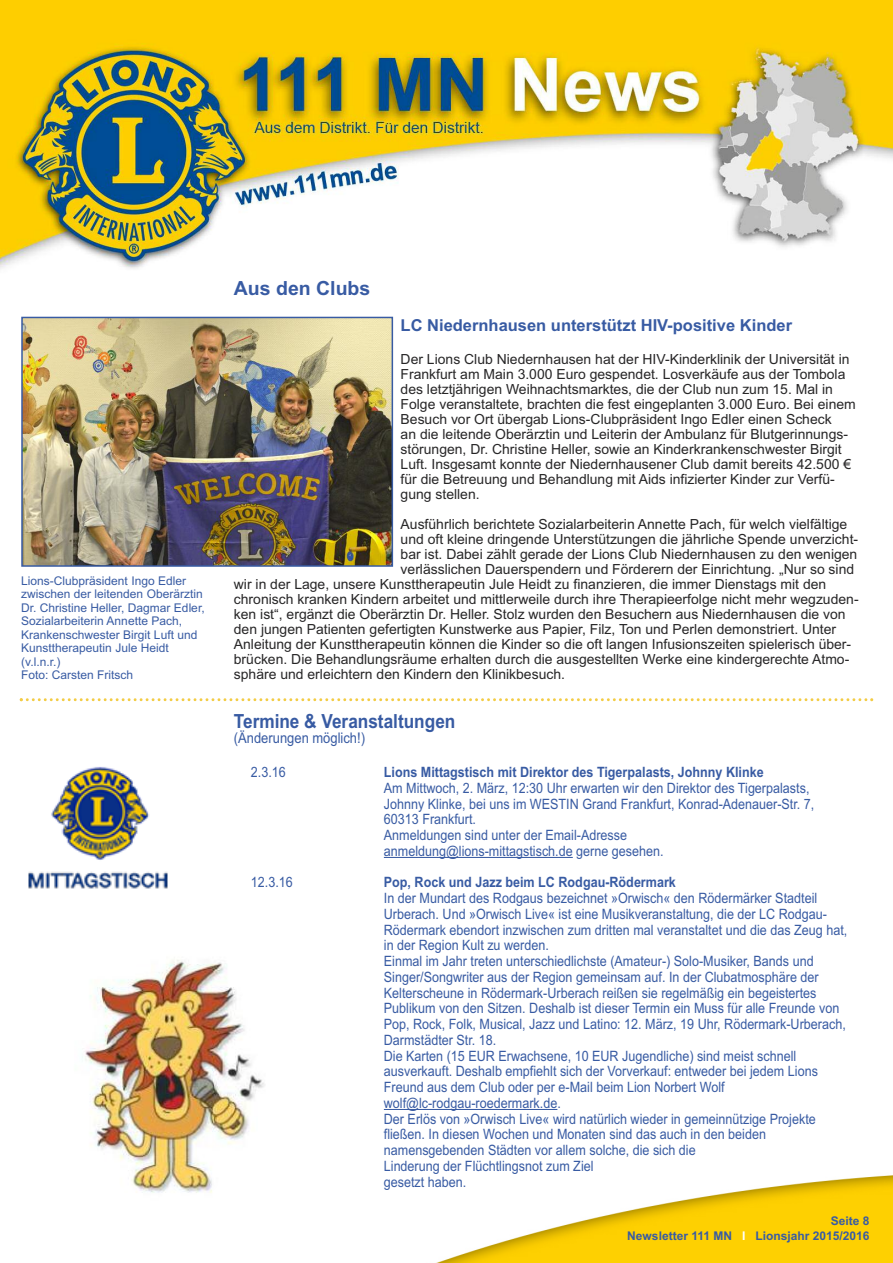
<style>
.page{position:relative;width:893px;height:1263px;background:#fff}
.page>*{position:absolute;margin:0;border:0;box-sizing:border-box;transform-origin:0 0}
.t1{font:700 19.5px "Arial";color:#385ba3;scale:.88 1}
.t2{font:700 19.5px "Arial";color:#385ba3}
.t3{font:700 16.5px "Arial";color:#385ba3}
.t4{font:14.7px "Arial";color:#385ba3;scale:.88 1}
.t5{font:14.25px/15.8px "Arial";color:#385ba3;scale:.88 1}
.t6{font:700 14.25px "Arial";color:#385ba3;scale:.88 1}
.t7{font:13.95px/15px "Arial";color:#272627}
.t8{font:12px/13.5px "Arial";color:#385ba3}
.t9{font:700 12px/15px "Arial";color:#385ba3;text-align:right}
.s1{color:#fff}
</style>
<div class="page">
<svg style="left:20px;top:698px;width:853px;height:3px"></svg>
<img style="left:0;top:0;width:893px;height:398px">
<img style="left:383px;top:1109px;width:510px;height:154px">
<hr style="left:384px;top:857px;width:189px;height:1px;background:#385ba3">
<hr style="left:384px;top:1109px;width:173px;height:1px;background:#385ba3">
<img style="left:24px;top:320px;width:366px;height:244px">
<div style="left:21px;top:317px;width:372px;height:250px;border:2px solid #385ba3"></div>
<img style="left:82px;top:960px;width:183px;height:233px">
<img style="left:28px;top:767px;width:140px;height:122px">
<p class="t8" style="left:21px;top:574px;width:185px">Lions-Clubpräsident Ingo Edler zwischen der leitenden Oberärztin<br>Dr. Christine Heller, Dagmar Edler,<br>Sozialarbeiterin Annette Pach,<br>Krankenschwester Birgit Luft und<br>Kunsttherapeutin Jule Heidt (v.l.n.r.)<br>Foto: Carsten Fritsch</p>
<h1 class="t2" style="left:234px;top:277px;width:138px">Aus den Clubs</h1>
<p class="t3" style="left:401px;top:315px;width:393px">LC Niedernhausen unterstützt HIV-positive Kinder</p>
<p class="t7" style="left:401px;top:352px;width:457px">Der Lions Club Niedernhausen hat der HIV-Kinderklinik der Universität in Frankfurt am Main 3.000 Euro gespendet. Losverkäufe aus der Tombola des letztjährigen Weihnachtsmarktes, die der Club nun zum 15. Mal in Folge veranstaltete, brachten die fest eingeplanten 3.000 Euro. Bei einem Besuch vor Ort übergab Lions-Clubpräsident Ingo Edler einen Scheck<br>an die leitende Oberärztin und Leiterin der Ambulanz für Blutgerinnungs&shy;störungen, Dr. Christine Heller, sowie an Kinderkrankenschwester Birgit Luft. Insgesamt konnte der Niedernhausener Club damit bereits 42.500 € für die Betreuung und Behandlung mit Aids infizierter Kinder zur Verfü&shy;gung stellen.</p>
<p class="t7" style="left:401px;top:517px;width:448px">Ausführlich berichtete Sozialarbeiterin Annette Pach, für welch vielfältige</p>
<p class="t7" style="left:401px;top:532px;width:459px">und oft kleine dringende Unterstützungen die jährliche Spende unverzicht-</p>
<p class="t7" style="left:401px;top:547px;width:458px">bar ist. Dabei zählt gerade der Lions Club Niedernhausen zu den wenigen</p>
<p class="t7" style="left:401px;top:562px;width:455px">verlässlichen Dauerspendern und Förderern der Einrichtung. „Nur so sind</p>
<p class="t7" style="left:234px;top:577px;width:594px">wir in der Lage, unsere Kunsttherapeutin Jule Heidt zu finanzieren, die immer Dienstags mit den</p>
<p class="t7" style="left:234px;top:592px;width:626px">chronisch kranken Kindern arbeitet und mittlerweile durch ihre Therapieerfolge nicht mehr wegzuden-</p>
<p class="t7" style="left:234px;top:607px;width:613px">ken ist“, ergänzt die Oberärztin Dr. Heller. Stolz wurden den Besuchern aus Niedernhausen die von</p>
<p class="t7" style="left:234px;top:622px;width:604px">den jungen Patienten gefertigten Kunstwerke aus Papier, Filz, Ton und Perlen demonstriert. Unter</p>
<p class="t7" style="left:234px;top:637px;width:619px">Anleitung der Kunsttherapeutin können die Kinder so die oft langen Infusionszeiten spielerisch über-</p>
<p class="t7" style="left:234px;top:652px;width:617px">brücken. Die Behandlungsräume erhalten durch die ausgestellten Werke eine kindergerechte Atmo-</p>
<p class="t7" style="left:234px;top:667px;width:333px">sphäre und erleichtern den Kindern den Klinikbesuch.</p>
<h1 class="t1" style="left:234px;top:709px;width:253px">Termine &amp; Veranstaltungen</h1>
<p class="t4" style="left:234px;top:730px;width:151px">(Änderungen möglich!)</p>
<p class="t5" style="left:251px;top:764px;width:41px">2.3.16</p>
<p class="t6" style="left:384px;top:764px;width:433px">Lions Mittagstisch mit Direktor des Tigerpalasts, Johnny Klinke</p>
<p class="t5" style="left:384px;top:780px;width:491px">Am Mittwoch, 2. März, 12:30 Uhr erwarten wir den Direktor des Tigerpalasts, Johnny Klinke, bei uns im WESTIN Grand Frankfurt, Konrad-Adenauer-Str. 7, 60313 Frankfurt.<br>Anmeldungen sind unter der Email-Adresse anmeldung@lions-mittagstisch.de gerne gesehen.</p>
<p class="t5" style="left:251px;top:875px;width:49px">12.3.16</p>
<p class="t6" style="left:384px;top:874px;width:333px">Pop, Rock und Jazz beim LC Rodgau-Rödermark</p>
<p class="t5" style="left:384px;top:890px;width:528px">In der Mundart des Rodgaus bezeichnet »Orwisch« den Rödermärker Stadteil Urberach. Und »Orwisch Live« ist eine Musikveranstaltung, die der LC Rodgau-Rödermark ebendort inzwischen zum dritten mal veranstaltet und die das Zeug hat, in der Region Kult zu werden.<br>Einmal im Jahr treten unterschiedlichste (Amateur-) Solo-Musiker, Bands und Singer/Songwriter aus der Region gemeinsam auf. In der Clubatmosphäre der Kelterscheune in Rödermark-Urberach reißen sie regelmäßig ein begeistertes Publikum von den Sitzen. Deshalb ist dieser Termin ein Muss für alle Freunde von Pop, Rock, Folk, Musical, Jazz und Latino: 12. März, 19 Uhr, Rödermark-Urberach, Darmstädter Str. 18.<br>Die Karten (15 EUR Erwachsene, 10 EUR Jugendliche) sind meist schnell ausverkauft. Deshalb empfiehlt sich der Vorverkauf: entweder bei jedem Lions Freund aus dem Club oder per e-Mail beim Lion Norbert Wolf wolf@lc-rodgau-roedermark.de.<br>Der Erlös von »Orwisch Live« wird natürlich wieder in gemeinnützige Projekte fließen. In diesen Wochen und Monaten sind das auch in den beiden namensgebenden Städten vor allem solche, die sich die<br>Linderung der Flüchtlingsnot zum Ziel<br>gesetzt haben.</p>
<p class="t9" style="left:627px;top:1214px;width:244px">Seite 8<br>Newsletter 111 MN <span class="s1">I</span> Lionsjahr 2015/2016</p>
</div>
